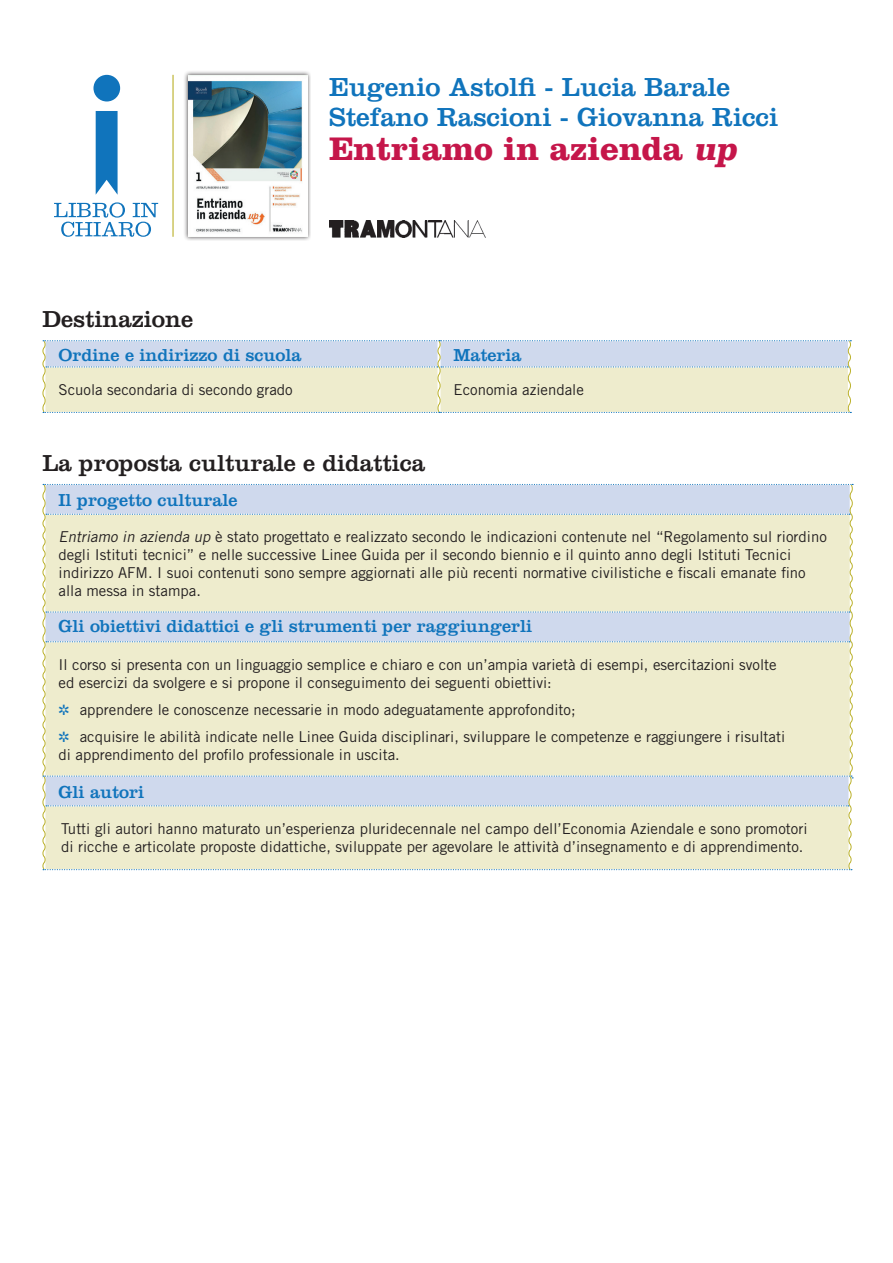
<style>
.page{position:relative;width:893px;height:1263px;background:#fff}
.page>*{position:absolute;margin:0;border:0;box-sizing:border-box;transform-origin:0 0}
.t1{font:700 33.9px "Clarendon";color:#c5164a}
.t2{font:27.15px/30px "Clarendon";color:#1074bc}
.t3{font:24px "Clarendon";color:#231f20}
.t4{font:18px "Clarendon";color:#1074bc}
.t5{font:15px/18px "Trade Gothic LT Std";color:#231f20}
.s1{font-style:italic}
.s2{color:#1074bc}
</style>
<div class="page">
<hr style="left:172px;top:75px;width:2px;height:162px;background:#bbb12a">
<svg style="left:96px;top:111px;width:22px;height:84px"></svg>
<div style="left:93px;top:75px;width:27px;height:26px;background:#1074bc;border-radius:50%"></div>
<svg style="left:54px;top:202px;width:104px;height:35px"></svg>
<div style="left:183px;top:70px;width:128px;height:171px;background:#231f20;opacity:.75"></div>
<img style="left:188px;top:75px;width:119px;height:162px">
<svg style="left:42px;top:340px;width:810px;height:73px"></svg>
<svg style="left:42px;top:484px;width:812px;height:386px"></svg>
<img style="left:329px;top:221px;width:156px;height:16px">
<h3 class="t3" style="left:43px;top:305px;width:152px">Destinazione</h3>
<h2 class="t2" style="left:329px;top:72px;width:451px">Eugenio Astolfi - Lucia Barale<br>Stefano Rascioni - Giovanna Ricci</h2>
<h1 class="t1" style="left:329px;top:128px;width:409px">Entriamo in azienda <span class="s1">up</span></h1>
<p class="t4" style="left:59px;top:344px;width:244px">Ordine e indirizzo di scuola</p>
<p class="t4" style="left:454px;top:344px;width:70px">Materia</p>
<p class="t5" style="left:59px;top:381px;width:236px">Scuola secondaria di secondo grado</p>
<p class="t5" style="left:454px;top:381px;width:132px">Economia aziendale</p>
<h3 class="t3" style="left:43px;top:449px;width:384px">La proposta culturale e didattica</h3>
<p class="t4" style="left:59px;top:490px;width:181px">Il progetto culturale</p>
<p class="t5" style="left:59px;top:527px;width:770px"><span class="s1">Entriamo in azienda up</span> è stato progettato e realizzato secondo le indicazioni contenute nel “Regolamento sul riordino degli Istituti tecnici” e nelle successive Linee Guida per il secondo biennio e il quinto anno degli Istituti Tecnici indirizzo AFM. I suoi contenuti sono sempre aggiornati alle più recenti normative civilistiche e fiscali emanate fino alla messa in stampa.</p>
<p class="t4" style="left:59px;top:616px;width:475px">Gli obiettivi didattici e gli strumenti per raggiungerli</p>
<p class="t5" style="left:59px;top:656px;width:720px">Il corso si presenta con un linguaggio semplice e chiaro e con un’ampia varietà di esempi, esercitazioni svolte ed esercizi da svolgere e si propone il conseguimento dei seguenti obiettivi:</p>
<p class="t5" style="left:59px;top:696px;width:728px;line-height:27px"><span class="s2">✲</span> apprendere le conoscenze necessarie in modo adeguatamente approfondito;<br><span class="s2">✲</span> acquisire le abilità indicate nelle Linee Guida disciplinari, sviluppare le competenze e raggiungere i risultati</p>
<p class="t5" style="left:59px;top:746px;width:343px">di apprendimento del profilo professionale in uscita.</p>
<p class="t4" style="left:59px;top:781px;width:87px">Gli autori</p>
<p class="t5" style="left:61px;top:820px;width:748px">Tutti gli autori hanno maturato un’esperienza pluridecennale nel campo dell’Economia Aziendale e sono promotori di ricche e articolate proposte didattiche, sviluppate per agevolare le attività d’insegnamento e di apprendimento.</p>
</div>
